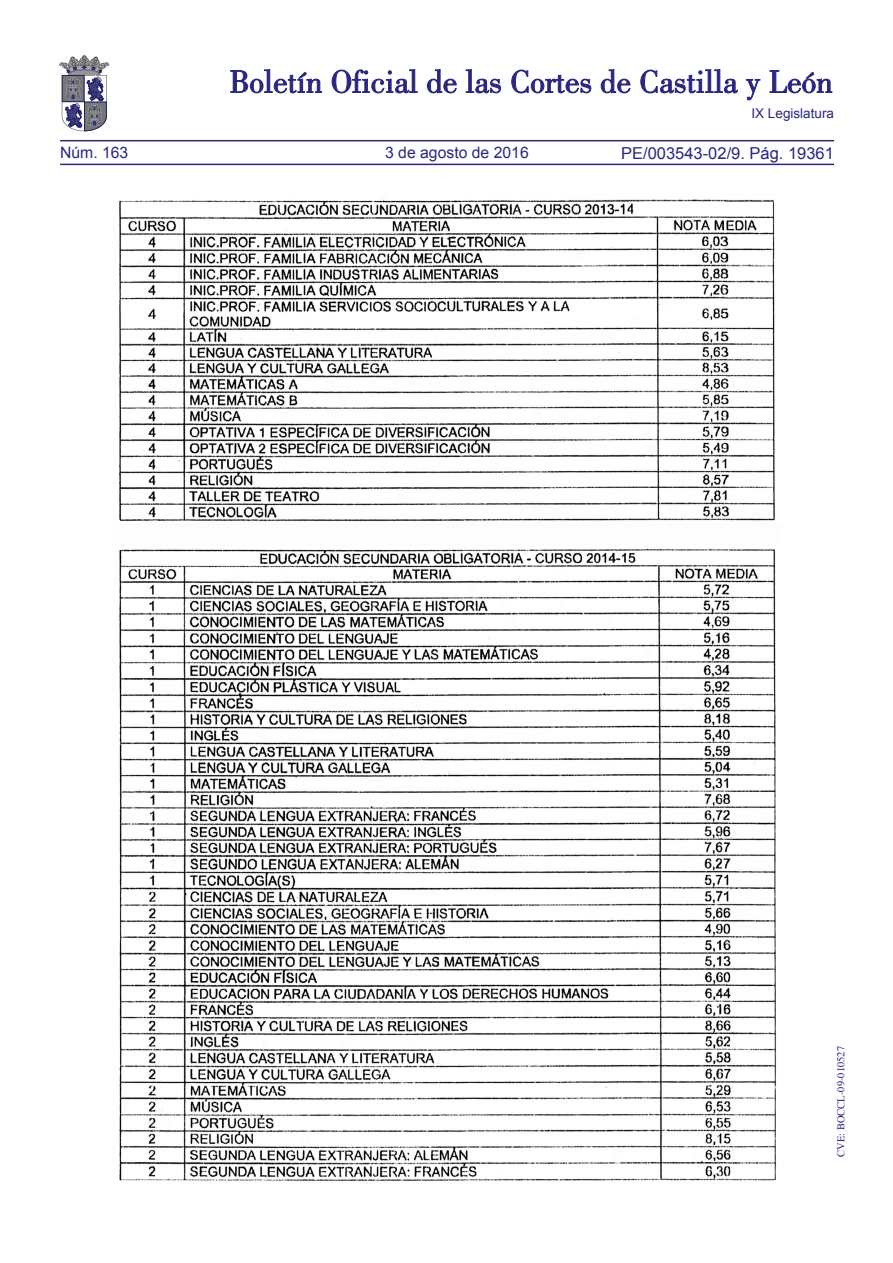
<style>
.page{position:relative;width:893px;height:1263px;background:#fff}
.page>*{position:absolute;margin:0;border:0;box-sizing:border-box;transform-origin:0 0}
.t1{font:16.5px "Arial";color:#292780}
.t2{font:15.75px "Arial";color:#292780}
.t3{font:13.5px "Arial";color:#292780}
.t4{font:10.5px "Times";color:#292780}
</style>
<div class="page">
<hr style="left:60px;top:164px;width:774px;height:1px;background:#292780">
<hr style="left:60px;top:140px;width:774px;height:1px;background:#292780">
<svg style="left:230px;top:69px;width:92px;height:24px"></svg>
<svg style="left:332px;top:69px;width:86px;height:24px"></svg>
<svg style="left:427px;top:69px;width:30px;height:24px"></svg>
<svg style="left:466px;top:69px;width:35px;height:24px"></svg>
<svg style="left:511px;top:70px;width:80px;height:23px"></svg>
<svg style="left:601px;top:69px;width:29px;height:24px"></svg>
<svg style="left:640px;top:69px;width:98px;height:24px"></svg>
<svg style="left:746px;top:79px;width:14px;height:21px"></svg>
<svg style="left:770px;top:70px;width:62px;height:23px"></svg>
<svg style="left:60px;top:55px;width:49px;height:76px"></svg>
<img style="left:119px;top:199px;width:657px;height:982px">
<p class="t2" style="left:60px;top:142px;width:70px">Núm. 163</p>
<p class="t2" style="left:385px;top:142px;width:145px">3 de agosto de 2016</p>
<p class="t3" style="left:751px;top:105px;width:84px">IX Legislatura</p>
<p class="t1" style="left:621px;top:142px;width:214px">PE/003543-02/9. Pág. 19361</p>
<p class="t4" style="left:831px;top:1157px;width:112px;rotate:-90deg">CVE: BOCCL-09-010527</p>
</div>
